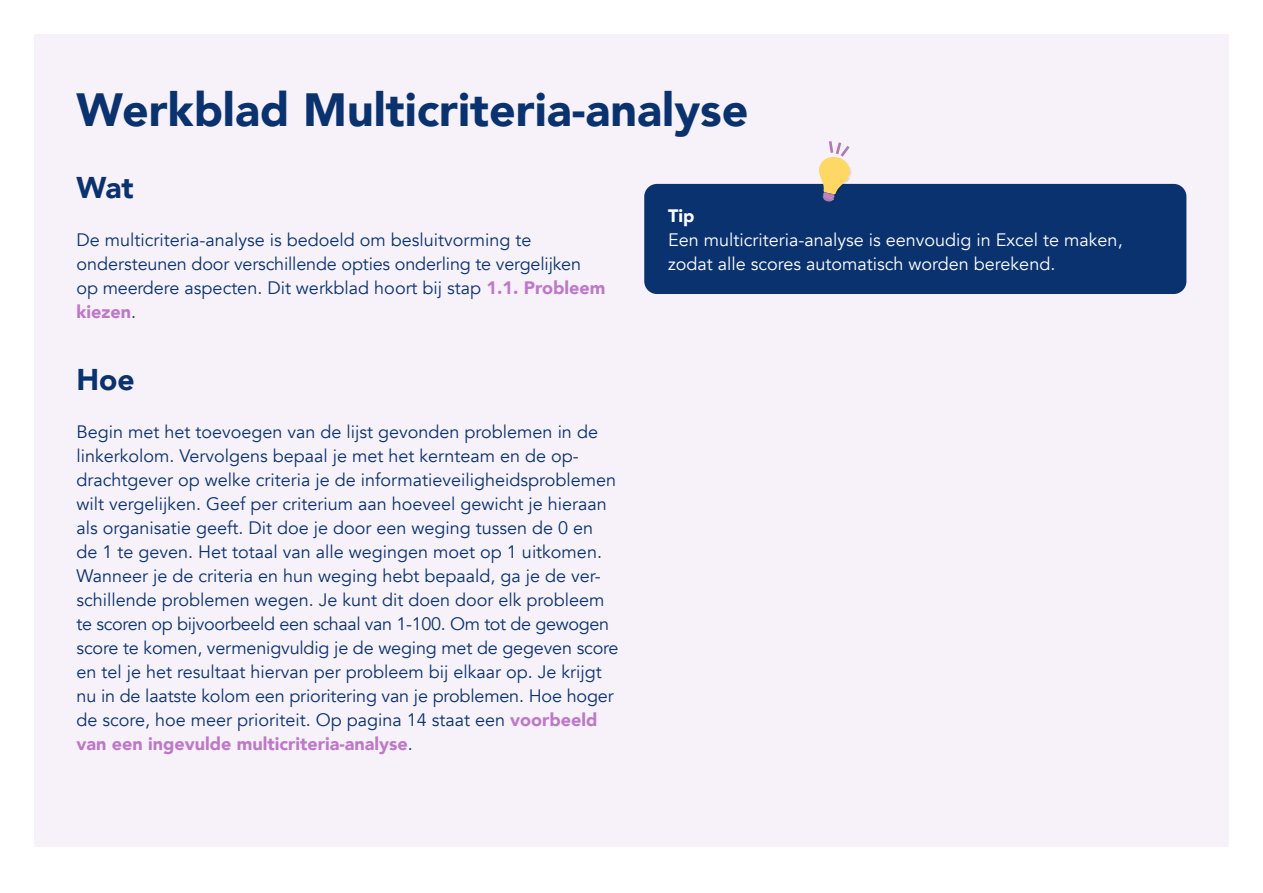
<style>
.page{position:relative;width:1263px;height:893px;background:#fff}
.page>*{position:absolute;margin:0;border:0;box-sizing:border-box;transform-origin:0 0}
.t1{font:900 46.5px "Avenir";color:#0a326e}
.t2{font:900 30px "Avenir";color:#0a326e}
.t3{font:18px/24px "Avenir";color:#0a326e}
.t4{font:18px/24px "Avenir";color:#fff}
.t5{font:900 18px "Avenir";color:#fff}
.s1{font-weight:900;color:#be78c8}
</style>
<div class="page">
<div style="left:34px;top:34px;width:1195px;height:812px;background:#f7f2f9"></div>
<div style="left:644px;top:184px;width:542px;height:110px;background:#0a326e;border-radius:13px"></div>
<svg style="left:817px;top:141px;width:40px;height:61px"></svg>
<h1 class="t1" style="left:77px;top:70px;width:673px">Werkblad Multicriteria-analyse</h1>
<h2 class="t2" style="left:77px;top:162px;width:59px">Wat</h2>
<p class="t3" style="left:77px;top:228px;width:530px">De multicriteria-analyse is bedoeld om besluitvorming te ondersteunen door verschillende opties onderling te vergelijken op meerdere aspecten. Dit werkblad hoort bij stap <span class="s1">1.1. Probleem kiezen</span>.</p>
<p class="t5" style="left:668px;top:200px;width:28px">Tip</p>
<p class="t4" style="left:668px;top:228px;width:456px">Een multicriteria-analyse is eenvoudig in Excel te maken, zodat alle scores automatisch worden berekend.</p>
<h2 class="t2" style="left:77px;top:354px;width:60px">Hoe</h2>
<p class="t3" style="left:77px;top:420px;width:544px">Begin met het toevoegen van de lijst gevonden problemen in de linkerkolom. Vervolgens bepaal je met het kernteam en de op&shy;drachtgever op welke criteria je de informatieveiligheidsproblemen wilt vergelijken. Geef per criterium aan hoeveel gewicht je hieraan als organisatie geeft. Dit doe je door een weging tussen de 0 en de 1 te geven. Het totaal van alle wegingen moet op 1 uitkomen.<br>Wanneer je de criteria en hun weging hebt bepaald, ga je de ver&shy;schillende problemen wegen. Je kunt dit doen door elk probleem te scoren op bijvoorbeeld een schaal van 1-100. Om tot de gewogen score te komen, vermenigvuldig je de weging met de gegeven score en tel je het resultaat hiervan per probleem bij elkaar op. Je krijgt nu in de laatste kolom een prioritering van je problemen. Hoe hoger de score, hoe meer prioriteit. Op pagina 14 staat een <span class="s1">voorbeeld van een ingevulde multicriteria-analyse</span>.</p>
</div>
